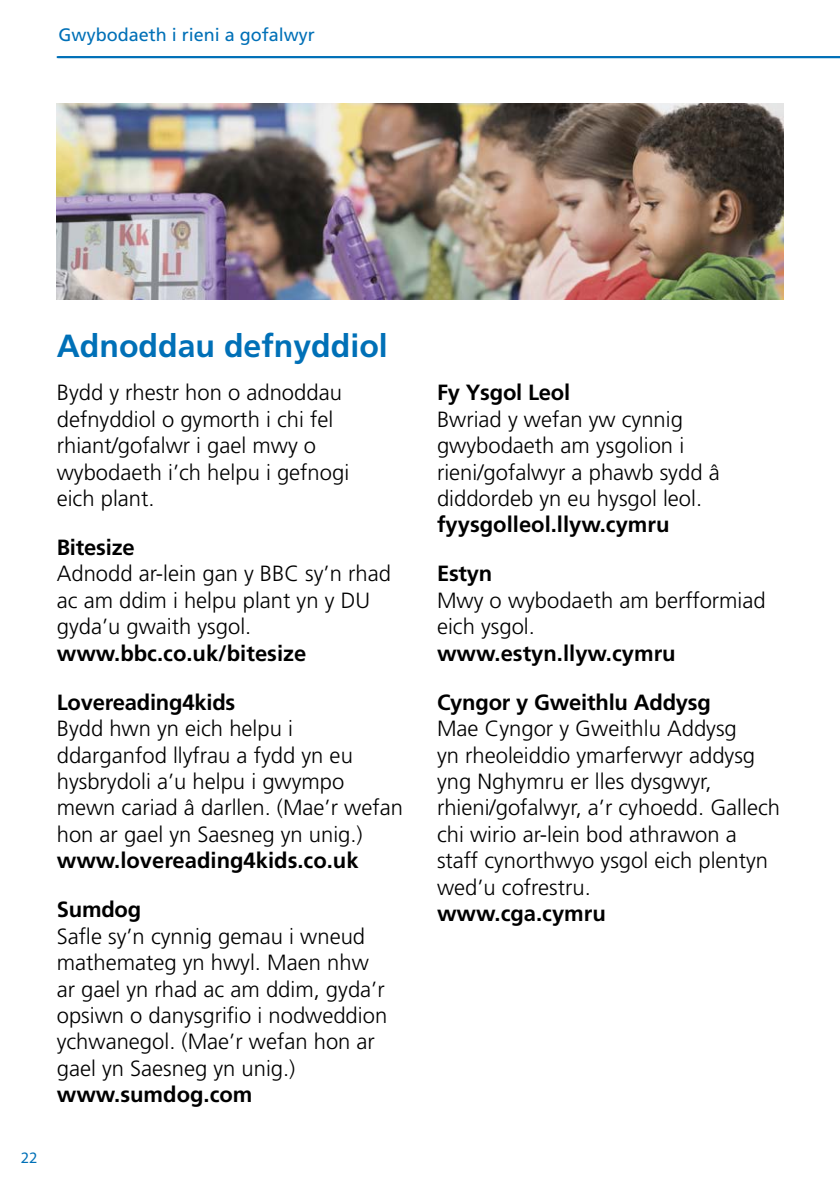
<style>
.page{position:relative;width:840px;height:1191px;background:#fff}
.page>*{position:absolute;margin:0;border:0;box-sizing:border-box;transform-origin:0 0}
.H2_Blue_16pt_spanned{font:700 32px "Frutiger LT Std";color:#0070b7}
.Body_Text_4mm_space{font:300 22px/26.4px "Frutiger LT Std";color:#000}
.Body_Text{font:300 22px/26.4px "Frutiger LT Std";color:#000}
.t1{font:18px "Frutiger LT Std";color:#0070b7}
.t2{font:16px "Myriad Pro";color:#0070b7}
.s1{font-weight:700}
</style>
<div class="page">
<hr style="left:57px;top:56px;width:782px;height:2px;background:#0070b7">
<img style="left:57px;top:104px;width:725px;height:195px">
<p class="t1" style="left:59px;top:24px;width:258px">Gwybodaeth i rieni a gofalwyr</p>
<p class="t2" style="left:21px;top:1148px;width:18px">22</p>
<h2 class="H2_Blue_16pt_spanned" style="left:57px;top:327px;width:332px">Adnoddau defnyddiol</h2>
<p class="Body_Text_4mm_space" style="left:57px;top:380px;width:294px">Bydd y rhestr hon o adnoddau defnyddiol o gymorth i chi fel rhiant/gofalwr i gael mwy o wybodaeth i’ch helpu i gefnogi eich plant.</p>
<p class="Body_Text_4mm_space" style="left:57px;top:534px;width:335px"><span class="s1">Bitesize<br></span>Adnodd ar-lein gan y BBC sy’n rhad ac am ddim i helpu plant yn y DU gyda’u gwaith ysgol. <span class="s1">www.bbc.co.uk/bitesize</span></p>
<p class="Body_Text_4mm_space" style="left:57px;top:689px;width:347px"><span class="s1">Lovereading4kids<br></span>Bydd hwn yn eich helpu i ddarganfod llyfrau a fydd yn eu hysbrydoli a’u helpu i gwympo mewn cariad â darllen. (Mae’r wefan hon ar gael yn Saesneg yn unig.) <span class="s1">www.lovereading4kids.co.uk</span></p>
<p class="Body_Text" style="left:57px;top:897px;width:332px"><span class="s1">Sumdog<br></span>Safle sy’n cynnig gemau i wneud mathemateg yn hwyl. Maen nhw ar gael yn rhad ac am ddim, gyda’r opsiwn o danysgrifio i nodweddion ychwanegol. (Mae’r wefan hon ar gael yn Saesneg yn unig.) <span class="s1">www.sumdog.com</span></p>
<p class="Body_Text_4mm_space" style="left:437px;top:380px;width:284px"><span class="s1">Fy Ysgol Leol<br></span>Bwriad y wefan yw cynnig gwybodaeth am ysgolion i rieni/gofalwyr a phawb sydd â diddordeb yn eu hysgol leol. <span class="s1">fyysgolleol.llyw.cymru</span></p>
<p class="Body_Text_4mm_space" style="left:437px;top:561px;width:330px"><span class="s1">Estyn<br></span>Mwy o wybodaeth am berfformiad eich ysgol. <span class="s1">www.estyn.llyw.cymru</span></p>
<p class="Body_Text" style="left:437px;top:689px;width:344px"><span class="s1">Cyngor y Gweithlu Addysg<br></span>Mae Cyngor y Gweithlu Addysg<br>yn rheoleiddio ymarferwyr addysg yng Nghymru er lles dysgwyr, rhieni/gofalwyr, a’r cyhoedd. Gallech chi wirio ar-lein bod athrawon a staff cynorthwyo ysgol eich plentyn wed’u cofrestru.<br><span class="s1">www.cga.cymru</span></p>
</div>
